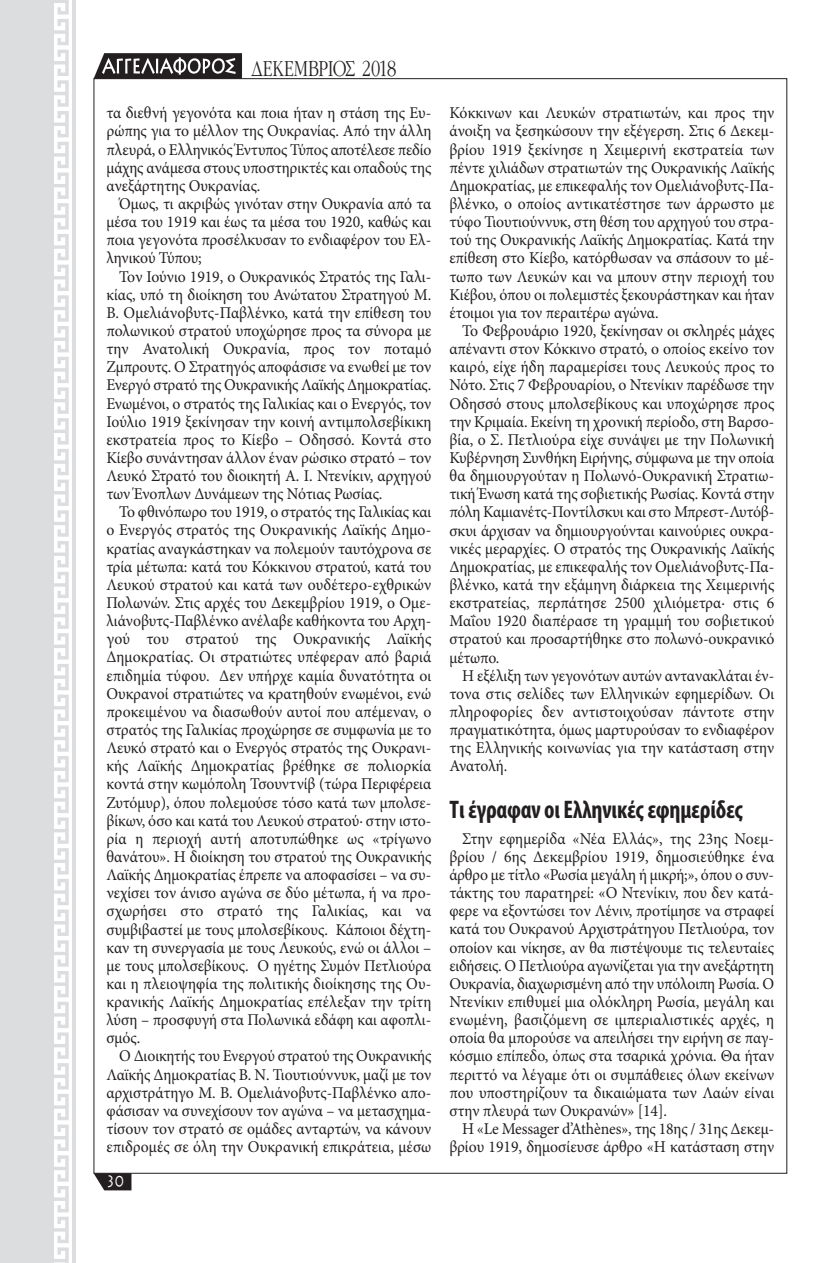
<style>
.page{position:relative;width:838px;height:1263px;background:#fff}
.page>*{position:absolute;margin:0;border:0;box-sizing:border-box;transform-origin:0 0}
.t1{font:700 condensed 25.5px "Myriad Pro";letter-spacing:-.01em;color:#231f20;scale:.95 1}
.t2{font:23.7px "Art Garamond H Light";color:#231f20;scale:.75 1}
.t3{font:16.5px/18.1px "Minion Pro";letter-spacing:-.005em;color:#231f20;text-align:justify;scale:.95 1}
.t4{font:16.5px "Lithos Pro";color:#fff;scale:.74 1}
.s1{font-size:24px}
</style>
<div class="page">
<div style="left:0;top:0;width:52px;height:1263px;background:#dcdddf"></div>
<svg style="left:94px;top:1173px;width:37px;height:17px"></svg>
<svg style="left:94px;top:53px;width:148px;height:26px"></svg>
<hr style="left:72px;top:0;width:4px;height:1263px;background:#dcdddf">
<svg style="left:52px;top:0;width:17px;height:1263px"></svg>
<h2 class="t2" style="left:251px;top:58px;width:194px">δεκεμβριοσ <span class="s1">2018</span></h2>
<p class="t3" style="left:106px;top:105px;width:343px">τα διεθνή γεγονότα και ποια ήταν η στάση της Ευ&shy;ρώπης για το μέλλον της Ουκρανίας. Από την άλλη πλευρά, ο Ελληνικός Έντυπος Τύπος αποτέλεσε πεδίο μάχης ανάμεσα στους υποστηρικτές και οπαδούς της ανεξάρτητης Ουκρανίας.</p>
<p class="t3" style="left:106px;top:196px;width:343px;text-indent:13px">Όμως, τι ακριβώς γινόταν στην Ουκρανία από τα μέσα του 1919 και έως τα μέσα του 1920, καθώς και ποια γεγονότα προσέλκυσαν το ενδιαφέρον του Ελ&shy;ληνικού Τύπου;</p>
<p class="t3" style="left:106px;top:269px;width:343px;text-indent:13px">Τον Ιούνιο 1919, ο Ουκρανικός Στρατός της Γαλι&shy;κίας, υπό τη διοίκηση του Ανώτατου Στρατηγού Μ.<br>Β. Ομελιάνοβυτς-Παβλένκο, κατά την επίθεση του πολωνικού στρατού υποχώρησε προς τα σύνορα με την Ανατολική Ουκρανία, προς τον ποταμό Ζμπρουτς. Ο Στρατηγός αποφάσισε να ενωθεί με τον Ενεργό στρατό της Ουκρανικής Λαϊκής Δημοκρατίας.<br>Ενωμένοι, ο στρατός της Γαλικίας και ο Ενεργός, τον Ιούλιο 1919 ξεκίνησαν την κοινή αντιμπολσεβίκικη εκστρατεία προς το Κίεβο – Οδησσό. Κοντά στο Κίεβο συνάντησαν άλλον έναν ρώσικο στρατό – τον Λευκό Στρατό του διοικητή Α. Ι. Ντενίκιν, αρχηγού των Ένοπλων Δυνάμεων της Νότιας Ρωσίας.</p>
<p class="t3" style="left:106px;top:504px;width:343px;text-indent:13px">Το φθινόπωρο του 1919, ο στρατός της Γαλικίας και ο Ενεργός στρατός της Ουκρανικής Λαϊκής Δημο&shy;κρατίας αναγκάστηκαν να πολεμούν ταυτόχρονα σε τρία μέτωπα: κατά του Κόκκινου στρατού, κατά του Λευκού στρατού και κατά των ουδέτερο-εχθρικών Πολωνών. Στις αρχές του Δεκεμβρίου 1919, ο Ομε&shy;λιάνοβυτς-Παβλένκο ανέλαβε καθήκοντα του Αρχη&shy;γού του στρατού της Ουκρανικής Λαϊκής Δημοκρατίας. Οι στρατιώτες υπέφεραν από βαριά επιδημία τύφου. Δεν υπήρχε καμία δυνατότητα οι Ουκρανοί στρατιώτες να κρατηθούν ενωμένοι, ενώ προκειμένου να διασωθούν αυτοί που απέμεναν, ο στρατός της Γαλικίας προχώρησε σε συμφωνία με το Λευκό στρατό και ο Ενεργός στρατός της Ουκρανι&shy;κής Λαϊκής Δημοκρατίας βρέθηκε σε πολιορκία κοντά στην κωμόπολη Τσουντνίβ (τώρα Περιφέρεια Ζυτόμυρ), όπου πολεμούσε τόσο κατά των μπολσε&shy;βίκων, όσο και κατά του Λευκού στρατού∙ στην ιστο&shy;ρία η περιοχή αυτή αποτυπώθηκε ως «τρίγωνο θανάτου». Η διοίκηση του στρατού της Ουκρανικής Λαϊκής Δημοκρατίας έπρεπε να αποφασίσει – να συ&shy;νεχίσει τον άνισο αγώνα σε δύο μέτωπα, ή να προ&shy;σχωρήσει στο στρατό της Γαλικίας, και να συμβιβαστεί με τους μπολσεβίκους. Κάποιοι δέχτη&shy;καν τη συνεργασία με τους Λευκούς, ενώ οι άλλοι – με τους μπολσεβίκους. Ο ηγέτης Συμόν Πετλιούρα και η πλειοψηφία της πολιτικής διοίκησης της Ου&shy;κρανικής Λαϊκής Δημοκρατίας επέλεξαν την τρίτη λύση – προσφυγή στα Πολωνικά εδάφη και αφοπλι&shy;σμός.</p>
<p class="t3" style="left:106px;top:1048px;width:343px;text-indent:13px">Ο Διοικητής του Ενεργού στρατού της Ουκρανικής Λαϊκής Δημοκρατίας Β. Ν. Τιουτιούννυκ, μαζί με τον αρχιστράτηγο Μ. Β. Ομελιάνοβυτς-Παβλένκο απο&shy;φάσισαν να συνεχίσουν τον αγώνα – να μετασχημα&shy;τίσουν τον στρατό σε ομάδες ανταρτών, να κάνουν επιδρομές σε όλη την Ουκρανική επικράτεια, μέσω</p>
<p class="t4" style="left:106px;top:1172px;width:25px">30</p>
<p class="t3" style="left:449px;top:105px;width:343px">Κόκκινων και Λευκών στρατιωτών, και προς την άνοιξη να ξεσηκώσουν την εξέγερση. Στις 6 Δεκεμ&shy;βρίου 1919 ξεκίνησε η Χειμερινή εκστρατεία των πέντε χιλιάδων στρατιωτών της Ουκρανικής Λαϊκής Δημοκρατίας, με επικεφαλής τον Ομελιάνοβυτς-Πα&shy;βλένκο, ο οποίος αντικατέστησε των άρρωστο με τύφο Τιουτιούννυκ, στη θέση του αρχηγού του στρα&shy;τού της Ουκρανικής Λαϊκής Δημοκρατίας. Κατά την επίθεση στο Κίεβο, κατόρθωσαν να σπάσουν το μέ&shy;τωπο των Λευκών και να μπουν στην περιοχή του Κιέβου, όπου οι πολεμιστές ξεκουράστηκαν και ήταν έτοιμοι για τον περαιτέρω αγώνα.</p>
<p class="t3" style="left:449px;top:323px;width:343px;text-indent:13px">Το Φεβρουάριο 1920, ξεκίνησαν οι σκληρές μάχες απέναντι στον Κόκκινο στρατό, ο οποίος εκείνο τον καιρό, είχε ήδη παραμερίσει τους Λευκούς προς το Νότο. Στις 7 Φεβρουαρίου, ο Ντενίκιν παρέδωσε την Οδησσό στους μπολσεβίκους και υποχώρησε προς την Κριμαία. Εκείνη τη χρονική περίοδο, στη Βαρσο&shy;βία, ο Σ. Πετλιούρα είχε συνάψει με την Πολωνική Κυβέρνηση Συνθήκη Ειρήνης, σύμφωνα με την οποία θα δημιουργούταν η Πολωνό-Ουκρανική Στρατιω&shy;τική Ένωση κατά της σοβιετικής Ρωσίας. Κοντά στην πόλη Καμιανέτς-Ποντίλσκυι και στο Μπρεστ-Λυτόβ&shy;σκυι άρχισαν να δημιουργούνται καινούριες ουκρα&shy;νικές μεραρχίες. Ο στρατός της Ουκρανικής Λαϊκής Δημοκρατίας, με επικεφαλής τον Ομελιάνοβυτς-Πα&shy;βλένκο, κατά την εξάμηνη διάρκεια της Χειμερινής εκστρατείας, περπάτησε 2500 χιλιόμετρα∙ στις 6<br>Μαΐου 1920 διαπέρασε τη γραμμή του σοβιετικού στρατού και προσαρτήθηκε στο πολωνό-ουκρανικό μέτωπο.</p>
<p class="t3" style="left:449px;top:668px;width:343px;text-indent:13px">Η εξέλιξη των γεγονότων αυτών αντανακλάται έν&shy;τονα στις σελίδες των Ελληνικών εφημερίδων. Οι πληροφορίες δεν αντιστοιχούσαν πάντοτε στην πραγματικότητα, όμως μαρτυρούσαν το ενδιαφέρον της Ελληνικής κοινωνίας για την κατάσταση στην Ανατολή.</p>
<h1 class="t1" style="left:449px;top:801px;width:310px">Τιέγραφαν οι ελληνικέςεφημερίδες</h1>
<p class="t3" style="left:449px;top:831px;width:343px;text-indent:13px">Στην εφημερίδα «Νέα Ελλάς», της 23ης Νοεμ&shy;βρίου / 6ης Δεκεμβρίου 1919, δημοσιεύθηκε ένα άρθρο με τίτλο «Ρωσία μεγάλη ή μικρή;», όπου ο συν&shy;τάκτης του παρατηρεί: «Ο Ντενίκιν, που δεν κατά&shy;φερε να εξοντώσει τον Λένιν, προτίμησε να στραφεί κατά του Ουκρανού Αρχιστράτηγου Πετλιούρα, τον οποίον και νίκησε, αν θα πιστέψουμε τις τελευταίες ειδήσεις. Ο Πετλιούρα αγωνίζεται για την ανεξάρτητη Ουκρανία, διαχωρισμένη από την υπόλοιπη Ρωσία. Ο Ντενίκιν επιθυμεί μια ολόκληρη Ρωσία, μεγάλη και ενωμένη, βασιζόμενη σε ιμπεριαλιστικές αρχές, η οποία θα μπορούσε να απειλήσει την ειρήνη σε παγ&shy;κόσμιο επίπεδο, όπως στα τσαρικά χρόνια. Θα ήταν περιττό να λέγαμε ότι οι συμπάθειες όλων εκείνων που υποστηρίζουν τα δικαιώματα των Λαών είναι στην πλευρά των Ουκρανών» [14].</p>
<p class="t3" style="left:449px;top:1121px;width:343px;text-align:right">Η «Le Messager d’Athènes», της 18ης / 31ης Δεκεμ&shy;βρίου 1919, δημοσίευσε άρθρο «Η κατάσταση στην</p>
</div>
